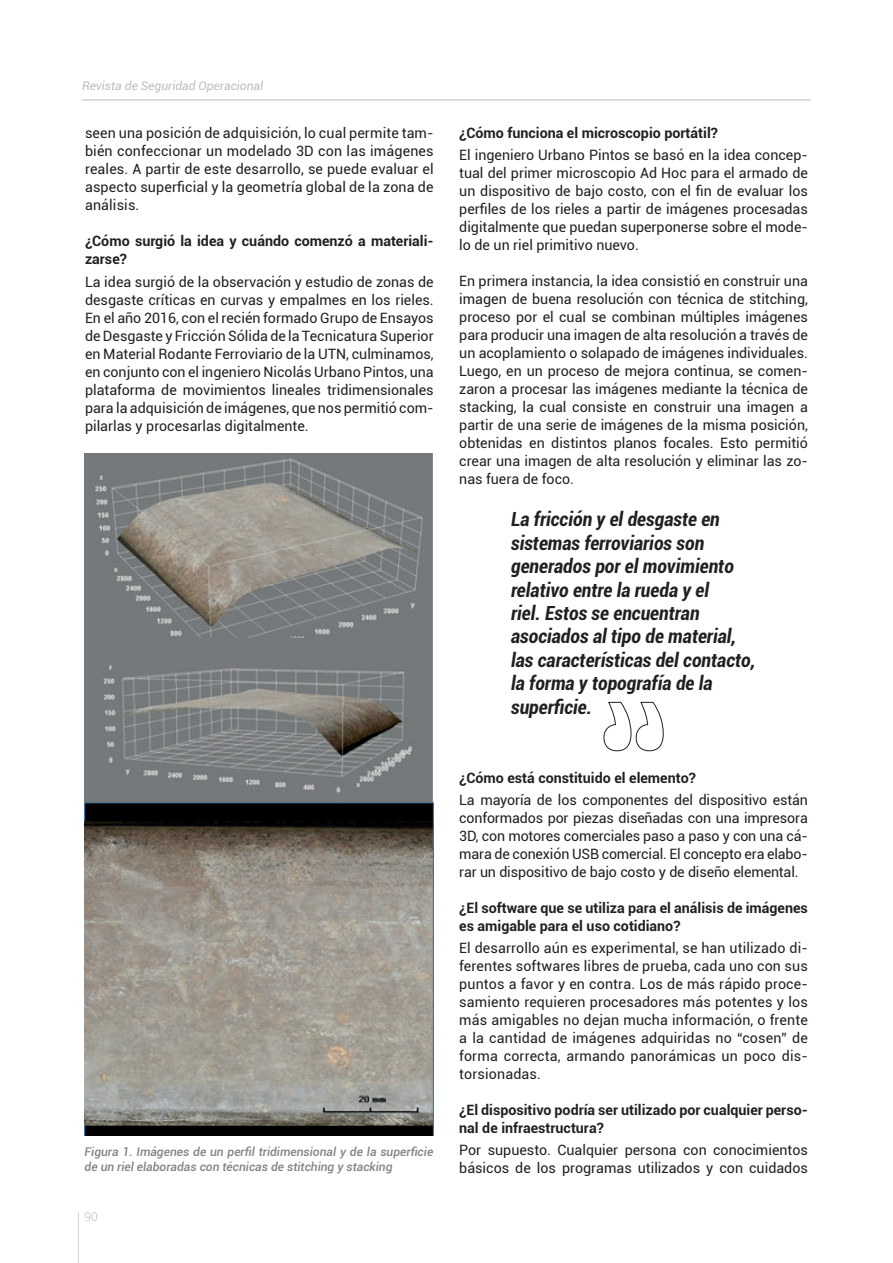
<style>
.page{position:relative;width:893px;height:1263px;background:#fff}
.page>*{position:absolute;margin:0;border:0;box-sizing:border-box;transform-origin:0 0}
.t1{font:italic 700 condensed 19.5px/23.4px "Roboto";color:#231f20}
.t2{font:14.25px/18px "Roboto";color:#231f20;text-align:justify}
.t3{font:700 14.25px/18px "Roboto";color:#231f20}
.t4{font:italic 500 12px/14.4px "Roboto";color:#808285}
.t5{font:italic 12px "Roboto";color:#bcbdc0}
.t6{font:300 12px "Roboto";color:#bcbdc0}
</style>
<div class="page">
<hr style="left:82px;top:100px;width:729px;height:1px;background:#bcbdc0">
<hr style="left:78px;top:1212px;width:1px;height:51px;background:#d1d2d4">
<svg style="left:603px;top:702px;width:61px;height:49px"></svg>
<img style="left:85px;top:453px;width:348px;height:682px">
<p class="t5" style="left:82px;top:78px;width:183px">Revista de Seguridad Operacional</p>
<p class="t2" style="left:85px;top:124px;width:350px">seen una posición de adquisición, lo cual permite tam&shy;bién confeccionar un modelado 3D con las imágenes reales. A partir de este desarrollo, se puede evaluar el aspecto superficial y la geometría global de la zona de análisis.</p>
<p class="t3" style="left:85px;top:232px;width:350px">¿Cómo surgió la idea y cuándo comenzó a materiali&shy;zarse?</p>
<p class="t2" style="left:85px;top:272px;width:350px">La idea surgió de la observación y estudio de zonas de desgaste críticas en curvas y empalmes en los rieles.<br>En el año 2016, con el recién formado Grupo de Ensayos de Desgaste y Fricción Sólida de la Tecnicatura Superior en Material Rodante Ferroviario de la UTN, culminamos, en conjunto con el ingeniero Nicolás Urbano Pintos, una plataforma de movimientos lineales tridimensionales para la adquisición de imágenes, que nos permitió com&shy;pilarlas y procesarlas digitalmente.</p>
<p class="t4" style="left:85px;top:1144px;width:350px">Figura 1. Imágenes de un perfil tridimensional y de la superficie de un riel elaboradas con técnicas de stitching y stacking</p>
<p class="t6" style="left:85px;top:1209px;width:15px">90</p>
<p class="t3" style="left:459px;top:124px;width:260px">¿Cómo funciona el microscopio portátil?</p>
<p class="t2" style="left:459px;top:146px;width:350px">El ingeniero Urbano Pintos se basó en la idea concep&shy;tual del primer microscopio Ad Hoc para el armado de un dispositivo de bajo costo, con el fin de evaluar los perfiles de los rieles a partir de imágenes procesadas digitalmente que puedan superponerse sobre el mode&shy;lo de un riel primitivo nuevo.</p>
<p class="t2" style="left:459px;top:272px;width:350px">En primera instancia, la idea consistió en construir una imagen de buena resolución con técnica de stitching, proceso por el cual se combinan múltiples imágenes para producir una imagen de alta resolución a través de un acoplamiento o solapado de imágenes individuales.<br>Luego, en un proceso de mejora continua, se comen&shy;zaron a procesar las imágenes mediante la técnica de stacking, la cual consiste en construir una imagen a partir de una serie de imágenes de la misma posición, obtenidas en distintos planos focales. Esto permitió crear una imagen de alta resolución y eliminar las zo&shy;nas fuera de foco.</p>
<p class="t1" style="left:511px;top:507px;width:246px">La fricción y el desgaste en sistemas ferroviarios son generados por el movimiento relativo entre la rueda y el<br>riel. Estos se encuentran asociados al tipo de material, las características del contacto, la forma y topografía de la superficie.</p>
<p class="t3" style="left:459px;top:768px;width:238px">¿Cómo está constituido el elemento?</p>
<p class="t2" style="left:459px;top:790px;width:350px">La mayoría de los componentes del dispositivo están conformados por piezas diseñadas con una impresora 3D, con motores comerciales paso a paso y con una cá&shy;mara de conexión USB comercial. El concepto era elabo&shy;rar un dispositivo de bajo costo y de diseño elemental.</p>
<p class="t3" style="left:459px;top:898px;width:350px">¿El software que se utiliza para el análisis de imágenes es amigable para el uso cotidiano?</p>
<p class="t2" style="left:459px;top:938px;width:350px">El desarrollo aún es experimental, se han utilizado di&shy;ferentes softwares libres de prueba, cada uno con sus puntos a favor y en contra. Los de más rápido proce&shy;samiento requieren procesadores más potentes y los más amigables no dejan mucha información, o frente a la cantidad de imágenes adquiridas no “cosen” de forma correcta, armando panorámicas un poco dis&shy;torsionadas.</p>
<p class="t3" style="left:459px;top:1100px;width:350px">¿El dispositivo podría ser utilizado por cualquier perso&shy;nal de infraestructura?</p>
<p class="t2" style="left:459px;top:1141px;width:350px">Por supuesto. Cualquier persona con conocimientos básicos de los programas utilizados y con cuidados</p>
</div>
